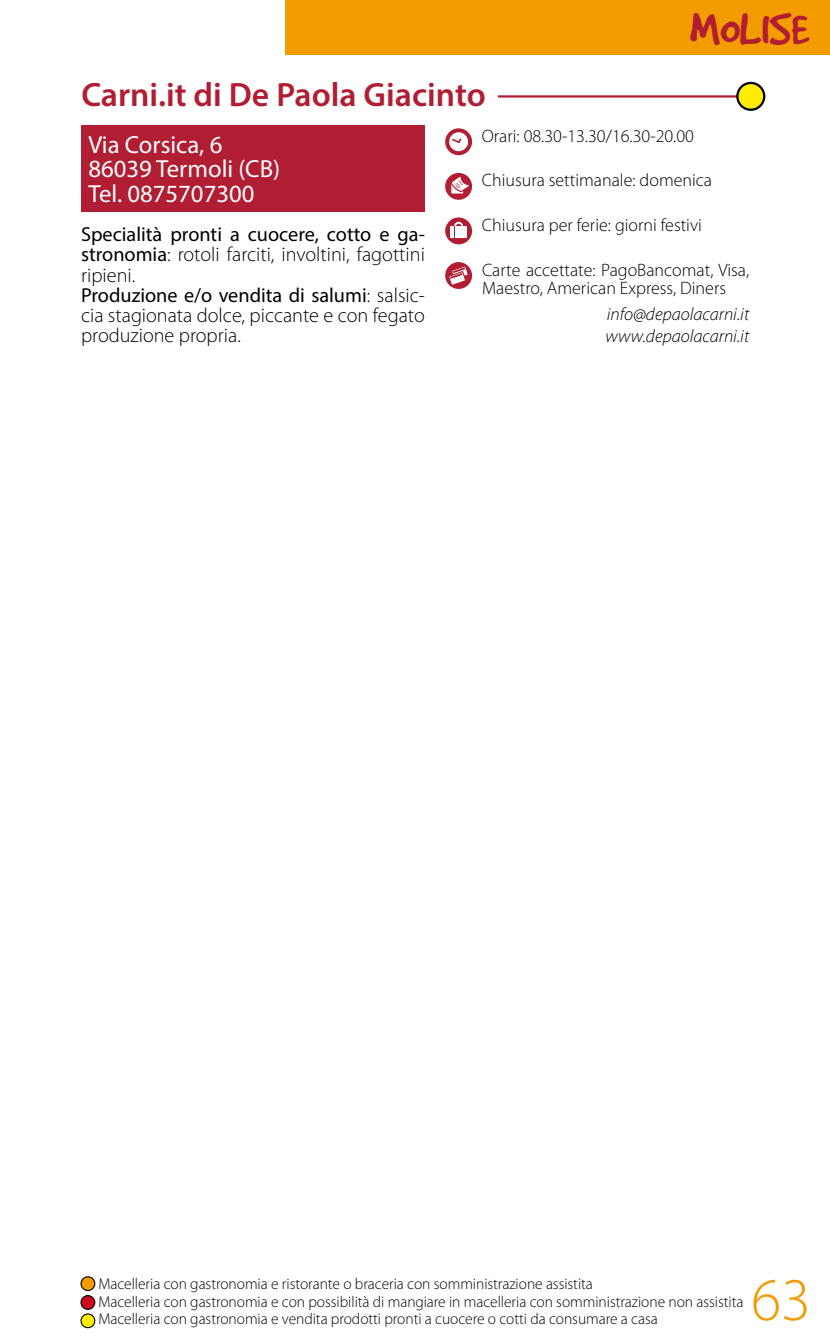
<style>
.page{position:relative;width:830px;height:1340px;background:#fff}
.page>*{position:absolute;margin:0;border:0;box-sizing:border-box;transform-origin:0 0}
.t1{font:300 60.98px "Myriad Pro";color:#f49b00}
.t2{font:49.95px "Good Dog";color:#b11d32}
.t3{font:600 33.75px "Myriad Pro";color:#b11d32}
.t4{font:24.75px/24.8px "Myriad Pro";color:#fff}
.t5{font:300 20.25px/20.2px "Myriad Pro";color:#000}
.t6{font:300 18px/18px "Myriad Pro";color:#000}
.t7{font:italic 300 18px/21.6px "Myriad Pro";color:#000}
.t8{font:300 15.75px/18.7px "Myriad Pro";letter-spacing:-.005em;color:#000}
.s1{font-weight:400}
</style>
<div class="page">
<div style="left:285px;top:0;width:544px;height:54px;background:#f49b00"></div>
<div style="left:81px;top:1276px;width:14px;height:14px;background:#f49b00;border-radius:50%"></div>
<div style="left:80px;top:1276px;width:15px;height:14px;border:1px solid #000;border-radius:50%"></div>
<svg style="left:81px;top:1295px;width:14px;height:14px"></svg>
<div style="left:80px;top:1294px;width:15px;height:15px;border:1px solid #000;border-radius:50%"></div>
<div style="left:81px;top:1313px;width:14px;height:14px;background:#ffed00;border-radius:50%"></div>
<div style="left:80px;top:1313px;width:15px;height:15px;border:1px solid #000;border-radius:50%"></div>
<div style="left:81px;top:125px;width:343px;height:87px;background:#b11d32"></div>
<svg style="left:445px;top:128px;width:27px;height:27px"></svg>
<div style="left:449px;top:132px;width:19px;height:19px;background:#fff;border-radius:50%"></div>
<svg style="left:450px;top:136px;width:12px;height:8px"></svg>
<svg style="left:445px;top:262px;width:27px;height:27px"></svg>
<svg style="left:447px;top:264px;width:22px;height:23px"></svg>
<svg style="left:445px;top:173px;width:27px;height:27px"></svg>
<svg style="left:445px;top:217px;width:27px;height:27px"></svg>
<svg style="left:450px;top:220px;width:16px;height:18px"></svg>
<hr style="left:497px;top:95px;width:253px;height:3px;background:#b11d32">
<div style="left:737px;top:83px;width:26px;height:27px;background:#ffed00;border-radius:50%"></div>
<div style="left:736px;top:82px;width:29px;height:29px;border:2px solid #000;border-radius:50%"></div>
<svg style="left:449px;top:175px;width:22px;height:20px"></svg>
<h2 class="t2" style="left:689px;top:3px;width:121px">MOLISE</h2>
<h3 class="t3" style="left:81px;top:74px;width:405px">Carni.it di De Paola Giacinto</h3>
<h3 class="t4" style="left:88px;top:131px;width:193px">Via Corsica, 6<br>86039 Termoli (CB)<br>Tel. 0875707300</h3>
<p class="t6" style="left:481px;top:127px;width:213px">Orari: 08.30-13.30/16.30-20.00</p>
<p class="t6" style="left:481px;top:171px;width:232px">Chiusura settimanale: domenica</p>
<p class="t5" style="left:81px;top:224px;width:345px"><span class="s1">Specialità pronti a cuocere, cotto e ga&shy;stronomia</span>: rotoli farciti, involtini, fagottini ripieni.<br><span class="s1">Produzione e/o vendita di salumi</span>: salsic&shy;cia stagionata dolce, piccante e con fegato produzione propria.</p>
<p class="t6" style="left:481px;top:216px;width:221px">Chiusura per ferie: giorni festivi</p>
<p class="t6" style="left:482px;top:260px;width:268px">Carte accettate: PagoBancomat, Visa,<br>Maestro, American Express, Diners</p>
<p class="t7" style="left:605px;top:303px;width:145px">info@depaolacarni.it www.depaolacarni.it</p>
<p class="t8" style="left:98px;top:1273px;width:646px">Macelleria con gastronomia e ristorante o braceria con somministrazione assistita<br>Macelleria con gastronomia e con possibilità di mangiare in macelleria con somministrazione non assistita</p>
<p class="t8" style="left:98px;top:1309px;width:560px">Macelleria con gastronomia e vendita prodotti pronti a cuocere o cotti da consumare a casa</p>
<h1 class="t1" style="left:750px;top:1262px;width:61px">63</h1>
</div>
